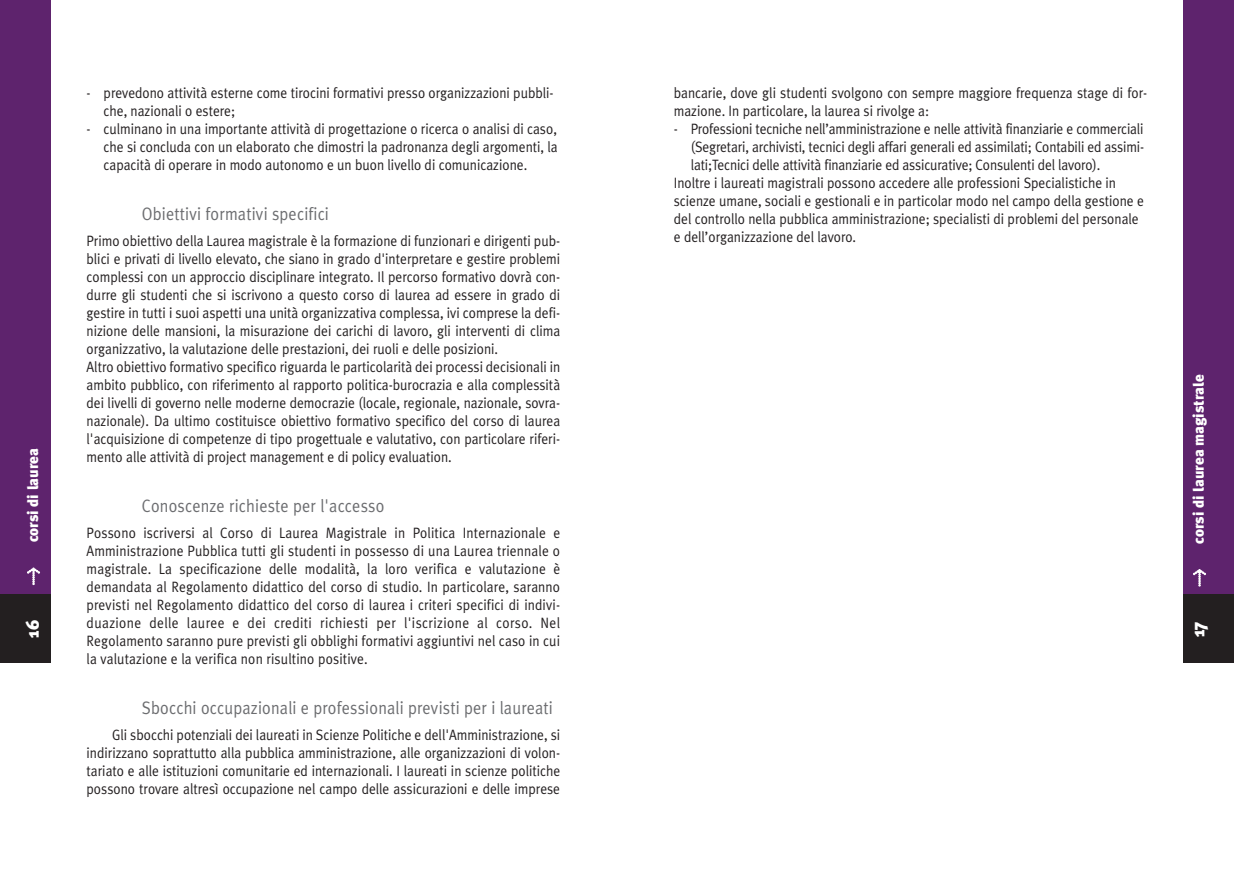
<style>
.page{position:relative;width:1234px;height:893px;background:#fff}
.page>*{position:absolute;margin:0;border:0;box-sizing:border-box;transform-origin:0 0}
.t1{font:18px "Meta Plus Normal";letter-spacing:.01em;color:#6c6d70;scale:.9 1}
.t2{font:900 18px "Meta Plus";color:#fff}
.t3{font:15px/18px "Meta Plus Normal";color:#231f20;scale:.9 1}
.t4{font:900 15px "Meta Plus";color:#fff}
.s1{font-family:"Meta Plus Normal";font-weight:400}
</style>
<div class="page">
<div style="left:1182px;top:0;width:51px;height:595px;background:#5e236d"></div>
<div style="left:1182px;top:595px;width:51px;height:68px;background:#231f20"></div>
<div style="left:0;top:0;width:51px;height:595px;background:#5e236d"></div>
<div style="left:0;top:595px;width:51px;height:68px;background:#231f20"></div>
<p class="t4" style="left:24px;top:585px;width:138px;rotate:-90deg"><span class="s1">&gt;</span> corsi di laurea</p>
<p class="t2" style="left:22px;top:638px;width:19px;rotate:-90deg">16</p>
<p class="t3" style="left:104px;top:84px;width:501px;text-indent:-17px">- prevedono attività esterne come tirocini formativi presso organizzazioni pubbli&shy;che, nazionali o estere;</p>
<p class="t3" style="left:104px;top:120px;width:506px;text-align:justify;text-indent:-17px">- culminano in una importante attività di progettazione o ricerca o analisi di caso, che si concluda con un elaborato che dimostri la padronanza degli argomenti, la capacità di operare in modo autonomo e un buon livello di comunicazione.</p>
<p class="t1" style="left:142px;top:203px;width:209px">Obiettivi formativi specifici</p>
<p class="t3" style="left:87px;top:232px;width:527px">Primo obiettivo della Laurea magistrale è la formazione di funzionari e dirigenti pub&shy;blici e privati di livello elevato, che siano in grado d'interpretare e gestire problemi complessi con un approccio disciplinare integrato. Il percorso formativo dovrà con&shy;durre gli studenti che si iscrivono a questo corso di laurea ad essere in grado di gestire in tutti i suoi aspetti una unità organizzativa complessa, ivi comprese la defi&shy;nizione delle mansioni, la misurazione dei carichi di lavoro, gli interventi di clima organizzativo, la valutazione delle prestazioni, dei ruoli e delle posizioni.<br>Altro obiettivo formativo specifico riguarda le particolarità dei processi decisionali in ambito pubblico, con riferimento al rapporto politica-burocrazia e alla complessità dei livelli di governo nelle moderne democrazie (locale, regionale, nazionale, sovra&shy;nazionale). Da ultimo costituisce obiettivo formativo specifico del corso di laurea l'acquisizione di competenze di tipo progettuale e valutativo, con particolare riferi&shy;mento alle attività di project management e di policy evaluation.</p>
<p class="t1" style="left:142px;top:495px;width:271px">Conoscenze richieste per l'accesso</p>
<p class="t3" style="left:87px;top:524px;width:527px;text-align:justify">Possono iscriversi al Corso di Laurea Magistrale in Politica Internazionale e Amministrazione Pubblica tutti gli studenti in possesso di una Laurea triennale o magistrale. La specificazione delle modalità, la loro verifica e valutazione è demandata al Regolamento didattico del corso di studio. In particolare, saranno previsti nel Regolamento didattico del corso di laurea i criteri specifici di indivi&shy;duazione delle lauree e dei crediti richiesti per l'iscrizione al corso. Nel Regolamento saranno pure previsti gli obblighi formativi aggiuntivi nel caso in cui la valutazione e la verifica non risultino positive.</p>
<p class="t1" style="left:142px;top:697px;width:458px">Sbocchi occupazionali e professionali previsti per i laureati</p>
<p class="t3" style="left:87px;top:726px;width:527px;text-align:justify;text-indent:26px">Gli sbocchi potenziali dei laureati in Scienze Politiche e dell'Amministrazione, si indirizzano soprattutto alla pubblica amministrazione, alle organizzazioni di volon&shy;tariato e alle istituzioni comunitarie ed internazionali. I laureati in scienze politiche possono trovare altresì occupazione nel campo delle assicurazioni e delle imprese</p>
<p class="t3" style="left:673px;top:84px;width:527px">bancarie, dove gli studenti svolgono con sempre maggiore frequenza stage di for&shy;mazione. In particolare, la laurea si rivolge a:</p>
<p class="t3" style="left:673px;top:120px;width:523px">- Professioni tecniche nell’amministrazione e nelle attività finanziarie e commerciali</p>
<p class="t3" style="left:690px;top:138px;width:505px">(Segretari, archivisti, tecnici degli affari generali ed assimilati; Contabili ed assimi-</p>
<p class="t3" style="left:690px;top:156px;width:456px">lati;Tecnici delle attività finanziarie ed assicurative; Consulenti del lavoro).</p>
<p class="t3" style="left:673px;top:174px;width:493px">Inoltre i laureati magistrali possono accedere alle professioni Specialistiche in</p>
<p class="t3" style="left:673px;top:192px;width:524px">scienze umane, sociali e gestionali e in particolar modo nel campo della gestione e</p>
<p class="t3" style="left:673px;top:210px;width:518px">del controllo nella pubblica amministrazione; specialisti di problemi del personale</p>
<p class="t3" style="left:673px;top:228px;width:204px">e dell’organizzazione del lavoro.</p>
<p class="t4" style="left:1189px;top:586px;width:214px;rotate:-90deg"><span class="s1">&gt;</span> corsi di laurea magistrale</p>
<p class="t2" style="left:1187px;top:637px;width:17px;rotate:-90deg">17</p>
</div>
